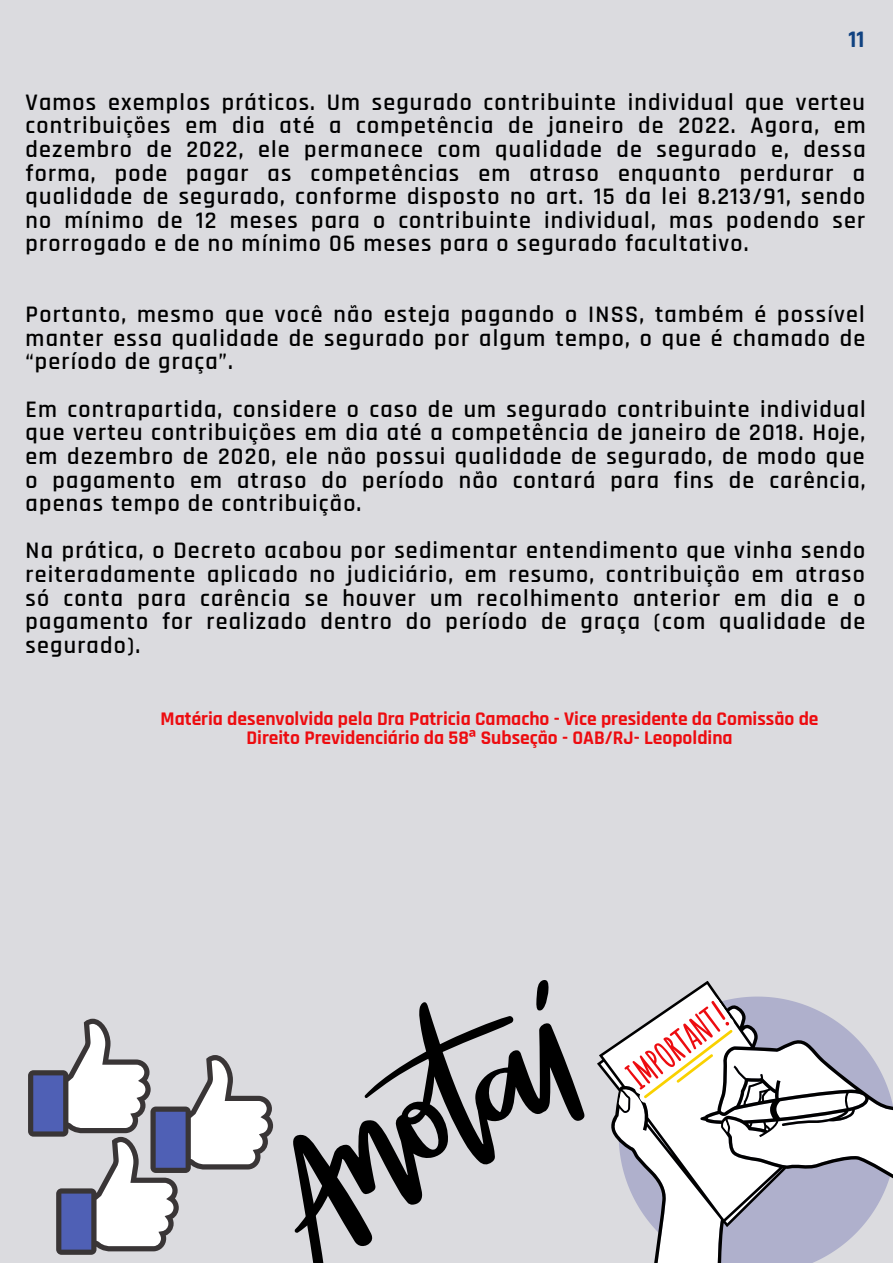
<style>
.page{position:relative;width:893px;height:1264px;background:#fff}
.page>*{position:absolute;margin:0;border:0;box-sizing:border-box;transform-origin:0 0}
.t1{font:600 24px/23.5px "Rajdhani";letter-spacing:.05em;color:#000;text-align:justify}
.t2{font:700 24px "Rajdhani";color:#104281}
.t3{font:700 19.5px/19px "Rajdhani";color:#ed0c10;text-align:center}
.s1{font-family:"Noto Sans"}
</style>
<div class="page">
<div style="left:0;top:0;width:892px;height:1262px;background:#dbdbdf"></div>
<svg style="left:600px;top:993px;width:292px;height:269px"></svg>
<svg style="left:28px;top:980px;width:557px;height:282px"></svg>
<p class="t2" style="left:848px;top:25px;width:18px">11</p>
<p class="t1" style="left:26px;top:91px;width:841px">Vamos exemplos práticos. Um segurado contribuinte individual que verteu contribuições em dia até a competência de janeiro de 2022. Agora, em dezembro de 2022, ele permanece com qualidade de segurado e, dessa forma, pode pagar as competências em atraso enquanto perdurar a qualidade de segurado, conforme disposto no art. 15 da lei 8.213/91, sendo no mínimo de 12 meses para o contribuinte individual, mas podendo ser prorrogado e de no mínimo 06 meses para o segurado facultativo.</p>
<p class="t1" style="left:26px;top:303px;width:841px">Portanto, mesmo que você não esteja pagando o INSS, também é possível manter essa qualidade de segurado por algum tempo, o que é chamado de “período de graça”.</p>
<p class="t1" style="left:26px;top:398px;width:841px">Em contrapartida, considere o caso de um segurado contribuinte individual que verteu contribuições em dia até a competência de janeiro de 2018. Hoje, em dezembro de 2020, ele não possui qualidade de segurado, de modo que o pagamento em atraso do período não contará para fins de carência, apenas tempo de contribuição.</p>
<p class="t1" style="left:26px;top:539px;width:841px">Na prática, o Decreto acabou por sedimentar entendimento que vinha sendo reiteradamente aplicado no judiciário, em resumo, contribuição em atraso só conta para carência se houver um recolhimento anterior em dia e o pagamento for realizado dentro do período de graça (com qualidade de segurado).</p>
<p class="t3" style="left:160px;top:710px;width:659px">Matéria desenvolvida pela Dra Patricia Camacho - Vice presidente da Comissão de<br>Direito Previdenciário da 58<span class="s1">ª</span> Subseção - OAB/RJ- Leopoldina</p>
</div>
